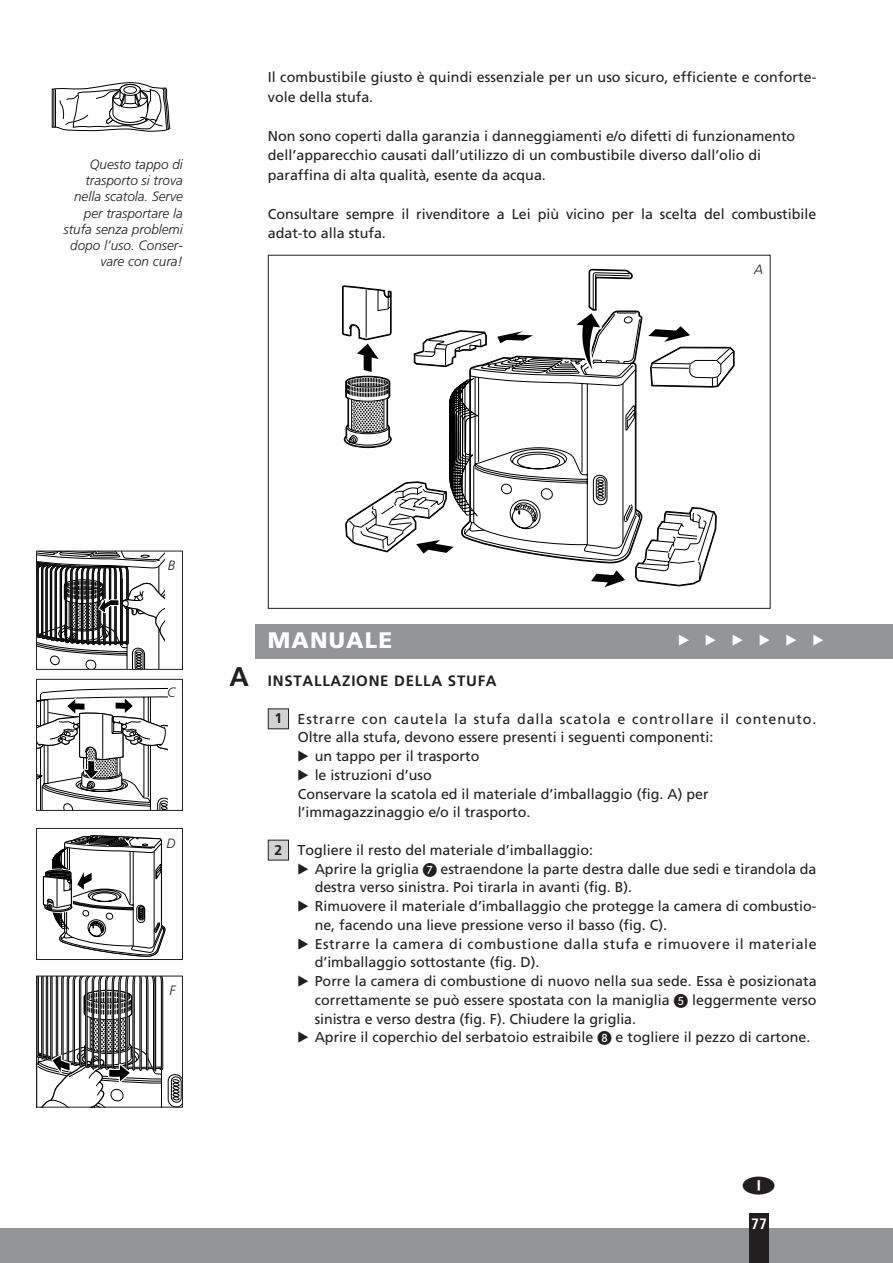
<style>
.page{position:relative;width:893px;height:1263px;background:#fff}
.page>*{position:absolute;margin:0;border:0;box-sizing:border-box;transform-origin:0 0}
.t1{font:900 22.5px "Frutiger";letter-spacing:.05em;color:#fff}
.t2{font:700 15px "Frutiger";letter-spacing:.05em;color:#231f20}
.t3{font:700 condensed 15px "Frutiger";color:#fff}
.body_15mm_inspring{font:14.25px/18.8px "Frutiger";color:#231f20}
.body_15mm_inspring-2{font:14.25px/18.8px "Frutiger";letter-spacing:.06em;color:#231f20}
.body_15mm_inspring-3{font:14.25px/18.8px "Frutiger";letter-spacing:.04em;color:#231f20}
.t4{font:14.25px "European Pi Three";color:#fff}
.t5{font:700 14.1px "Frutiger";color:#231f20}
.bijsch{font:italic 300 13.5px/16.2px "Frutiger";color:#231f20;text-align:right}
.s1{font-size:27px}
.s2{font-family:"European Pi Three"}
.s3{font-family:"European Pi One"}
</style>
<div class="page">
<div style="left:255px;top:624px;width:638px;height:34px;background:#939598"></div>
<svg style="left:342px;top:269px;width:393px;height:319px"></svg>
<div style="left:268px;top:709px;width:21px;height:20px;background:#d1d2d4"></div>
<div style="left:268px;top:708px;width:21px;height:21px;border:1px solid #231f20"></div>
<div style="left:268px;top:840px;width:21px;height:20px;background:#d1d2d4"></div>
<div style="left:268px;top:840px;width:21px;height:20px;border:1px solid #231f20"></div>
<div style="left:0;top:1229px;width:893px;height:34px;background:#939598"></div>
<div style="left:749px;top:1213px;width:20px;height:50px;background:#231f20"></div>
<svg style="left:52px;top:82px;width:118px;height:50px"></svg>
<svg style="left:38px;top:553px;width:127px;height:115px"></svg>
<div style="left:36px;top:551px;width:147px;height:119px;border:1px solid #231f20"></div>
<svg style="left:38px;top:688px;width:129px;height:121px"></svg>
<div style="left:36px;top:679px;width:147px;height:132px;border:1px solid #231f20"></div>
<svg style="left:42px;top:835px;width:124px;height:122px"></svg>
<div style="left:36px;top:828px;width:147px;height:132px;border:1px solid #231f20"></div>
<svg style="left:38px;top:978px;width:143px;height:127px"></svg>
<div style="left:36px;top:976px;width:147px;height:131px;border:1px solid #231f20"></div>
<p class="bijsch" style="left:64px;top:156px;width:121px">Questo tappo di trasporto si trova nella scatola. Serve per trasportare la stufa senza problemi dopo l’uso. Conser&shy;vare con cura!</p>
<p class="body_15mm_inspring" style="left:268px;top:67px;width:550px;line-height:19.5px">Il combustibile giusto è quindi essenziale per un uso sicuro, efficiente e conforte&shy;vole della stufa.</p>
<p class="body_15mm_inspring" style="left:268px;top:126px;width:529px">Non sono coperti dalla garanzia i danneggiamenti e/o difetti di funzionamento</p>
<p class="body_15mm_inspring" style="left:268px;top:146px;width:495px">dell’apparecchio causati dall’utilizzo di un combustibile diverso dall’olio di</p>
<p class="body_15mm_inspring" style="left:268px;top:165px;width:279px">paraffina di alta qualità, esente da acqua.</p>
<p class="body_15mm_inspring" style="left:268px;top:204px;width:550px;line-height:19.5px">Consultare sempre il rivenditore a Lei più vicino per la scelta del combustibile adat-to alla stufa.</p>
<p class="bijsch" style="left:754px;top:262px;width:11px">A</p>
<p class="bijsch" style="left:168px;top:557px;width:9px">B</p>
<p class="bijsch" style="left:167px;top:684px;width:10px">C</p>
<p class="bijsch" style="left:166px;top:835px;width:11px">D</p>
<p class="bijsch" style="left:169px;top:982px;width:7px">F</p>
<p class="t1" style="left:268px;top:626px;width:126px">MANUALE</p>
<p class="t2" style="left:230px;top:672px;width:269px"><span class="s1">A</span> INSTALLAZIONE DELLA STUFA</p>
<p class="t5" style="left:275px;top:710px;width:9px">1</p>
<p class="body_15mm_inspring-2" style="left:298px;top:709px;width:520px">Estrarre con cautela la stufa dalla scatola e controllare il contenuto.<br>Oltre alla stufa, devono essere presenti i seguenti componenti:</p>
<p class="body_15mm_inspring" style="left:298px;top:746px;width:183px"><span class="s2">E</span> un tappo per il trasporto</p>
<p class="body_15mm_inspring" style="left:298px;top:765px;width:136px"><span class="s2">E</span> le istruzioni d’uso</p>
<p class="body_15mm_inspring" style="left:298px;top:784px;width:413px">Conservare la scatola ed il materiale d’imballaggio (fig. A) per</p>
<p class="body_15mm_inspring" style="left:298px;top:803px;width:234px">l’immagazzinaggio e/o il trasporto.</p>
<p class="t5" style="left:275px;top:841px;width:9px">2</p>
<p class="body_15mm_inspring" style="left:298px;top:840px;width:297px">Togliere il resto del materiale d’imballaggio:</p>
<p class="body_15mm_inspring" style="left:315px;top:859px;width:503px;text-indent:-17px"><span class="s2">E</span> Aprire la griglia <span class="s3">G</span> estraendone la parte destra dalle due sedi e tirandola da destra verso sinistra. Poi tirarla in avanti (fig. B).</p>
<p class="body_15mm_inspring" style="left:315px;top:896px;width:503px;text-indent:-17px"><span class="s2">E</span> Rimuovere il materiale d’imballaggio che protegge la camera di combustio&shy;ne, facendo una lieve pressione verso il basso (fig. C).</p>
<p class="body_15mm_inspring-3" style="left:315px;top:934px;width:503px;text-indent:-17px"><span class="s2">E</span> Estrarre la camera di combustione dalla stufa e rimuovere il materiale d’imballaggio sottostante (fig. D).</p>
<p class="body_15mm_inspring" style="left:315px;top:971px;width:504px;text-align:justify;text-indent:-17px"><span class="s2">E</span> Porre la camera di combustione di nuovo nella sua sede. Essa è posizionata correttamente se può essere spostata con la maniglia <span class="s3">E</span> leggermente verso sinistra e verso destra (fig. F). Chiudere la griglia.</p>
<p class="body_15mm_inspring" style="left:298px;top:1028px;width:514px"><span class="s2">E</span> Aprire il coperchio del serbatoio estraibile <span class="s3">H</span> e togliere il pezzo di cartone.</p>
<p class="t4" style="left:678px;top:630px;width:148px">E E E E E E</p>
<p class="t3" style="left:751px;top:1215px;width:17px">77</p>
</div>
